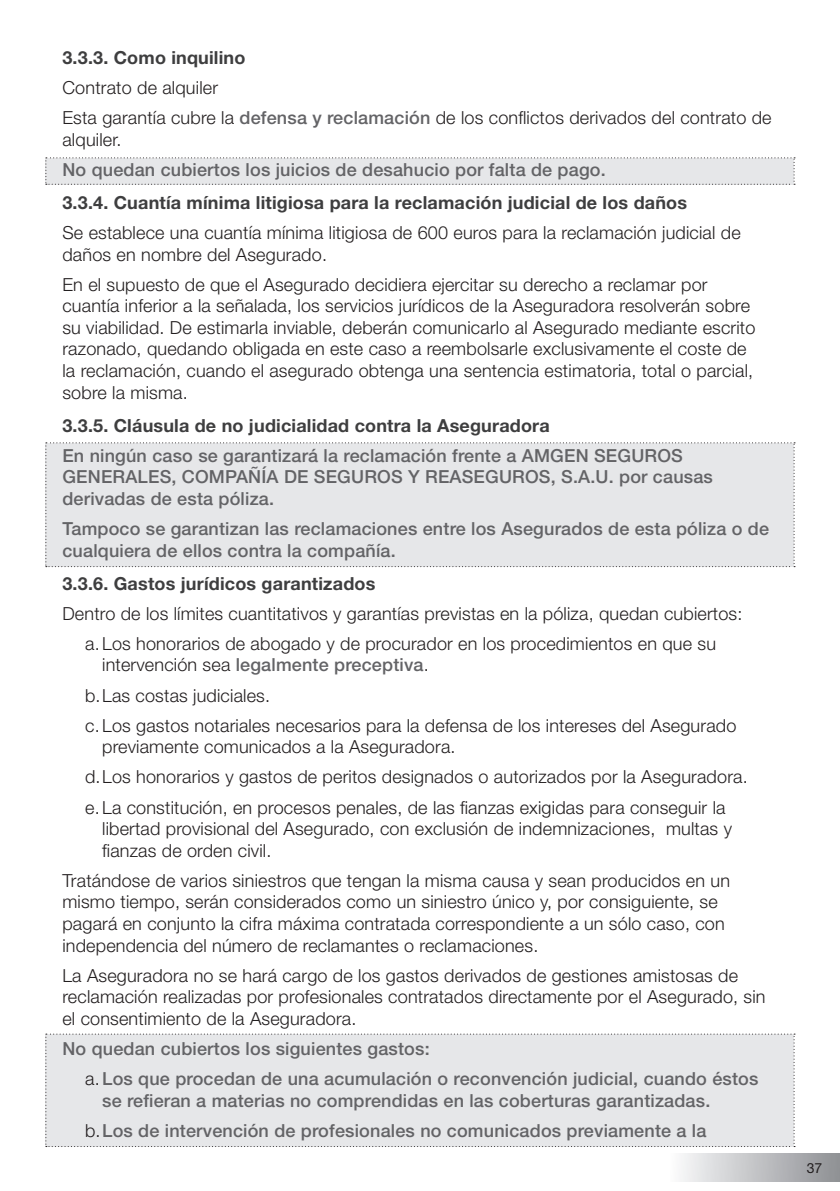
<style>
.page{position:relative;width:840px;height:1191px;background:#fff}
.page>*{position:absolute;margin:0;border:0;box-sizing:border-box;transform-origin:0 0}
.t1{font:300 18px/21.6px "Helvetica Neue LT Std";letter-spacing:.01em;color:#231f20}
.t2{font:500 18px/21.6px "Helvetica Neue LT Std";letter-spacing:.01em;color:#636366}
.subtítulo{font:700 18px "Helvetica Neue LT Std";letter-spacing:.01em;color:#3e3e3f}
.t3{font:14px "Helvetica Neue LT Std";color:#231f20}
.s1{font-weight:500;color:#636366}
.s2{font-weight:300;color:#231f20}
</style>
<div class="page">
<div style="left:670px;top:1153px;width:169px;height:28px;background:linear-gradient(to right,#fbfbfc,#8e9094)"></div>
<div style="left:45px;top:1033px;width:749px;height:114px;background:#e6e7e9"></div>
<svg style="left:45px;top:157px;width:749px;height:28px;background:#e3e3e5"></svg>
<div style="left:45px;top:442px;width:749px;height:125px;background:#e6e7e9"></div>
<p class="subtítulo" style="left:62px;top:46px;width:184px">3.3.3. Como inquilino</p>
<p class="t1" style="left:62px;top:76px;width:157px">Contrato de alquiler</p>
<p class="t1" style="left:62px;top:107px;width:710px">Esta garantía cubre la <span class="s1">defensa y reclamación</span> de los conflictos derivados del contrato de alquiler.</p>
<p class="t2" style="left:62px;top:158px;width:544px">No quedan cubiertos los juicios de desahucio por falta de pago.</p>
<p class="subtítulo" style="left:62px;top:191px;width:626px">3.3.4. Cuantía mínima litigiosa para la reclamación judicial de los daños</p>
<p class="t1" style="left:62px;top:221px;width:679px">Se establece una cuantía mínima litigiosa de 600 euros para la reclamación judicial de daños en nombre del Asegurado.</p>
<p class="t1" style="left:62px;top:273px;width:694px">En el supuesto de que el Asegurado decidiera ejercitar su derecho a reclamar por cuantía inferior a la señalada, los servicios jurídicos de la Aseguradora resolverán sobre su viabilidad. De estimarla inviable, deberán comunicarlo al Asegurado mediante escrito razonado, quedando obligada en este caso a reembolsarle exclusivamente el coste de la reclamación, cuando el asegurado obtenga una sentencia estimatoria, total o parcial, sobre la misma.</p>
<p class="subtítulo" style="left:62px;top:414px;width:488px">3.3.5. Cláusula de no judicialidad contra la Aseguradora</p>
<p class="t2" style="left:62px;top:444px;width:651px">En ningún caso se garantizará la reclamación frente a AMGEN SEGUROS<br>GENERALES, COMPAÑÍA DE SEGUROS Y REASEGUROS, S.A.U. por causas derivadas de esta póliza.</p>
<p class="t2" style="left:62px;top:518px;width:707px">Tampoco se garantizan las reclamaciones entre los Asegurados de esta póliza o de cualquiera de ellos contra la compañía.</p>
<p class="subtítulo" style="left:62px;top:572px;width:314px">3.3.6. Gastos jurídicos garantizados</p>
<p class="t1" style="left:62px;top:602px;width:681px">Dentro de los límites cuantitativos y garantías previstas en la póliza, quedan cubiertos:</p>
<p class="t1" style="left:102px;top:632px;width:615px;text-indent:-17px">a. Los honorarios de abogado y de procurador en los procedimientos en que su intervención sea <span class="s1">legalmente preceptiva</span>.</p>
<p class="t1" style="left:85px;top:684px;width:186px">b.Las costas judiciales.</p>
<p class="t1" style="left:102px;top:714px;width:635px;text-indent:-17px">c. Los gastos notariales necesarios para la defensa de los intereses del Asegurado previamente comunicados a la Aseguradora.</p>
<p class="t1" style="left:85px;top:766px;width:663px">d.Los honorarios y gastos de peritos designados o autorizados por la Aseguradora.</p>
<p class="t1" style="left:102px;top:796px;width:631px;text-indent:-17px">e. La constitución, en procesos penales, de las fianzas exigidas para conseguir la libertad provisional del Asegurado, con exclusión de indemnizaciones, multas y fianzas de orden civil.</p>
<p class="t1" style="left:62px;top:869px;width:668px">Tratándose de varios siniestros que tengan la misma causa y sean producidos en un mismo tiempo, serán considerados como un siniestro único y, por consiguiente, se pagará en conjunto la cifra máxima contratada correspondiente a un sólo caso, con independencia del número de reclamantes o reclamaciones.</p>
<p class="t1" style="left:62px;top:964px;width:704px">La Aseguradora no se hará cargo de los gastos derivados de gestiones amistosas de reclamación realizadas por profesionales contratados directamente por el Asegurado, sin el consentimiento de la Aseguradora.</p>
<p class="t2" style="left:62px;top:1037px;width:368px">No quedan cubiertos los siguientes gastos:</p>
<p class="t2" style="left:102px;top:1067px;width:657px;text-indent:-17px"><span class="s2">a.</span>Los que procedan de una acumulación o reconvención judicial, cuando éstos se refieran a materias no comprendidas en las coberturas garantizadas.</p>
<p class="t2" style="left:85px;top:1119px;width:622px"><span class="s2">b.</span>Los de intervención de profesionales no comunicados previamente a la</p>
<p class="t3" style="left:806px;top:1159px;width:17px">37</p>
</div>
